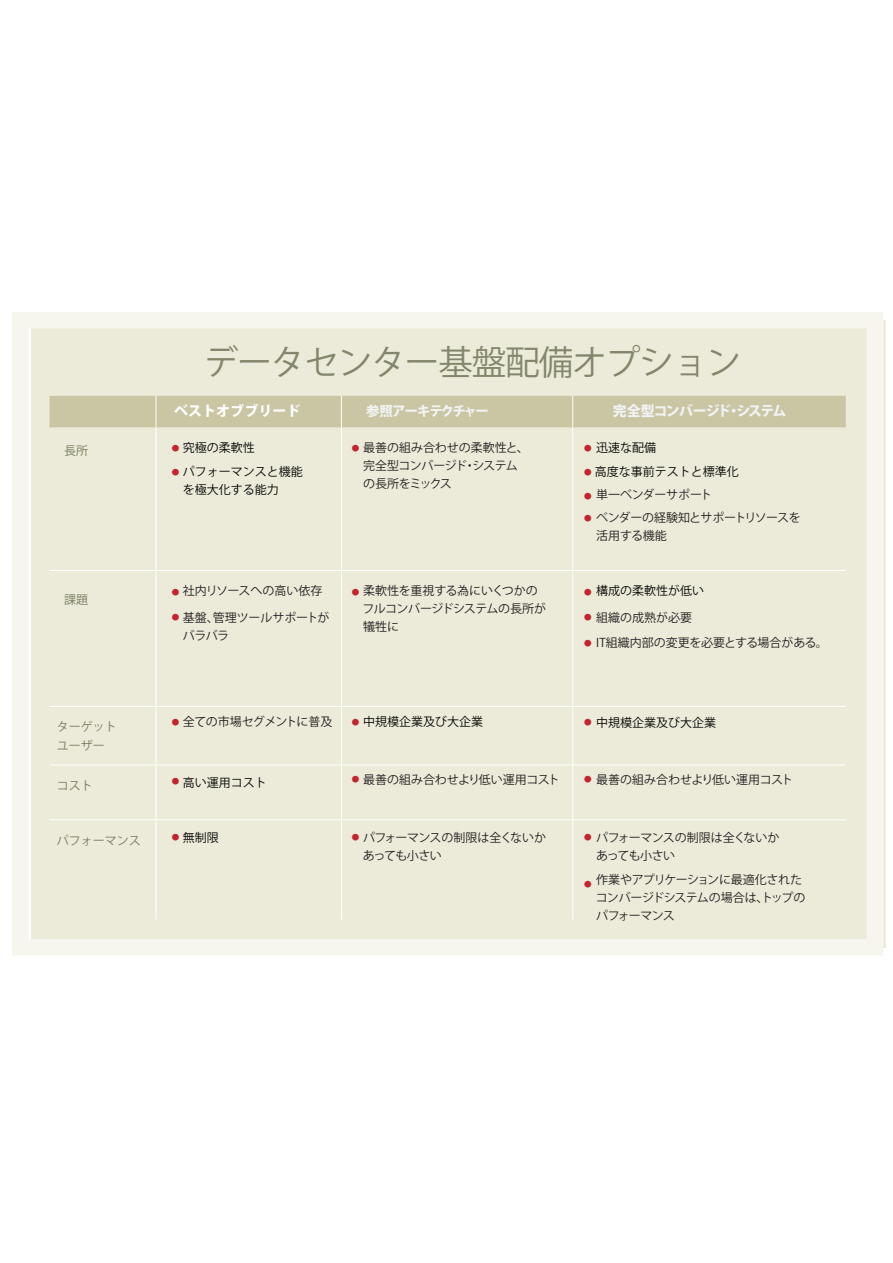
<style>
.page{position:relative;width:893px;height:1263px;background:#fff}
.page>*{position:absolute;margin:0;border:0;box-sizing:border-box;transform-origin:0 0}
.t1{font:34.5px "Koz Go Pro";letter-spacing:-.03em;color:#83866b}
.t2{font:800 13.95px "Koz Go Pro";letter-spacing:-.08em;color:#f2f3f4}
.t3{font:800 13.95px "Koz Go Pro";letter-spacing:.01em;color:#fff}
.t4{font:800 13.5px "Koz Go Pro";letter-spacing:-.09em;color:#f2f3f4}
.t5{font:12px/18px "Koz Go Pro";letter-spacing:-.02em;color:#231f20}
.t6{font:12px/18px "Koz Go Pro";letter-spacing:-.05em;color:#231f20}
.t7{font:12px/24px "Koz Go Pro";color:#050504}
.t8{font:12px "Koz Go Pro";color:#231f20}
.t9{font:12px/18px "Koz Go Pro";letter-spacing:-.04em;color:#231f20}
.t10{font:12px/18.9px "Koz Go Pro";color:#777b5e}
.t11{font:7.5px "Koz Go Pro";color:#c3242d}
.s1{font-size:7.5px;color:#c3242d}
</style>
<div class="page">
<div style="left:31px;top:320px;width:854px;height:627px;background:#ecebda"></div>
<div style="left:12px;top:312px;width:871px;height:643px;border:16px solid #f7f6ee"></div>
<div style="left:50px;top:396px;width:796px;height:31px;background:#cac5a3"></div>
<hr style="left:50px;top:570px;width:106px;height:1px;background:#fff">
<hr style="left:156px;top:570px;width:185px;height:1px;background:#fff">
<hr style="left:341px;top:570px;width:232px;height:1px;background:#fff">
<hr style="left:573px;top:570px;width:273px;height:1px;background:#fff">
<hr style="left:50px;top:706px;width:106px;height:1px;background:#fff">
<hr style="left:156px;top:706px;width:185px;height:1px;background:#fff">
<hr style="left:341px;top:706px;width:232px;height:1px;background:#fff">
<hr style="left:573px;top:706px;width:273px;height:1px;background:#fff">
<hr style="left:50px;top:764px;width:106px;height:1px;background:#fff">
<hr style="left:156px;top:764px;width:185px;height:1px;background:#fff">
<hr style="left:341px;top:764px;width:232px;height:1px;background:#fff">
<hr style="left:573px;top:764px;width:273px;height:1px;background:#fff">
<hr style="left:50px;top:819px;width:106px;height:1px;background:#fff">
<hr style="left:156px;top:819px;width:185px;height:1px;background:#fff">
<hr style="left:341px;top:819px;width:232px;height:1px;background:#fff">
<hr style="left:573px;top:819px;width:273px;height:1px;background:#fff">
<hr style="left:156px;top:396px;width:1px;height:31px;background:#fff">
<hr style="left:341px;top:396px;width:1px;height:31px;background:#fff">
<hr style="left:572px;top:396px;width:1px;height:31px;background:#fff">
<hr style="left:156px;top:427px;width:1px;height:143px;background:#fff">
<hr style="left:341px;top:427px;width:1px;height:143px;background:#fff">
<hr style="left:572px;top:427px;width:1px;height:143px;background:#fff">
<hr style="left:156px;top:571px;width:1px;height:135px;background:#fff">
<hr style="left:341px;top:571px;width:1px;height:135px;background:#fff">
<hr style="left:572px;top:571px;width:1px;height:135px;background:#fff">
<hr style="left:156px;top:707px;width:1px;height:57px;background:#fff">
<hr style="left:341px;top:707px;width:1px;height:57px;background:#fff">
<hr style="left:572px;top:707px;width:1px;height:57px;background:#fff">
<hr style="left:156px;top:765px;width:1px;height:54px;background:#fff">
<hr style="left:341px;top:765px;width:1px;height:54px;background:#fff">
<hr style="left:572px;top:765px;width:1px;height:54px;background:#fff">
<hr style="left:156px;top:820px;width:1px;height:100px;background:#fff">
<hr style="left:341px;top:820px;width:1px;height:100px;background:#fff">
<hr style="left:572px;top:820px;width:1px;height:100px;background:#fff">
<h1 class="t1" style="left:204px;top:340px;width:538px">データセンター基盤配備オプション</h1>
<p class="t3" style="left:174px;top:402px;width:128px">ベストオブブリード</p>
<p class="t4" style="left:366px;top:402px;width:125px">参照アーキテクチャー</p>
<p class="t2" style="left:613px;top:402px;width:175px">完全型コンバージド・システム</p>
<p class="t5" style="left:363px;top:439px;width:167px">最善の組み合わせの柔軟性と、完全型コンバージド・システムの長所をミックス</p>
<p class="t10" style="left:64px;top:442px;width:25px">長所</p>
<p class="t7" style="left:183px;top:436px;width:122px">究極の柔軟性<br>パフォーマンスと機能</p>
<p class="t7" style="left:183px;top:478px;width:98px">を極大化する能力</p>
<p class="t7" style="left:595px;top:436px;width:145px">迅速な配備<br>高度な事前テストと標準化</p>
<p class="t11" style="left:172px;top:443px;width:9px">●</p>
<p class="t11" style="left:352px;top:443px;width:9px">●</p>
<p class="t11" style="left:584px;top:443px;width:9px">●</p>
<p class="t11" style="left:172px;top:467px;width:9px">●</p>
<p class="t11" style="left:584px;top:467px;width:9px">●</p>
<p class="t5" style="left:584px;top:486px;width:129px"><span class="s1">●</span> 単一ベンダーサポート</p>
<p class="t9" style="left:596px;top:509px;width:206px;text-indent:-12px"><span class="s1">●</span> ベンダーの経験知とサポートリソースを活用する機能</p>
<p class="t10" style="left:64px;top:591px;width:25px">課題</p>
<p class="t8" style="left:172px;top:583px;width:152px"><span class="s1">●</span> 社内リソースへの高い依存</p>
<p class="t5" style="left:183px;top:609px;width:148px;text-indent:-11px"><span class="s1">●</span> 基盤、管理ツールサポートがバラバラ</p>
<p class="t5" style="left:362px;top:582px;width:185px;text-indent:-11px"><span class="s1">●</span> 柔軟性を重視する為にいくつかのフルコンバージドシステムの長所が犠牲に</p>
<p class="t7" style="left:596px;top:579px;width:109px">構成の柔軟性が低い</p>
<p class="t11" style="left:584px;top:587px;width:9px">●</p>
<p class="t8" style="left:584px;top:610px;width:109px"><span class="s1">●</span> 組織の成熟が必要</p>
<p class="t8" style="left:584px;top:634px;width:245px"><span class="s1">●</span> IT組織内部の変更を必要とする場合がある。</p>
<p class="t5" style="left:172px;top:713px;width:162px"><span class="s1">●</span> 全ての市場セグメントに普及</p>
<p class="t11" style="left:352px;top:717px;width:9px">●</p>
<p class="t11" style="left:584px;top:717px;width:9px">●</p>
<p class="t10" style="left:57px;top:718px;width:61px">ターゲットユーザー</p>
<p class="t7" style="left:363px;top:710px;width:121px">中規模企業及び大企業</p>
<p class="t7" style="left:596px;top:711px;width:121px">中規模企業及び大企業</p>
<p class="t10" style="left:57px;top:776px;width:37px">コスト</p>
<p class="t7" style="left:183px;top:771px;width:85px">高い運用コスト</p>
<p class="t11" style="left:172px;top:776px;width:9px">●</p>
<p class="t8" style="left:352px;top:772px;width:210px"><sup>●</sup> 最善の組み合わせより低い運用コスト</p>
<p class="t8" style="left:584px;top:772px;width:210px"><sup>●</sup> 最善の組み合わせより低い運用コスト</p>
<p class="t11" style="left:172px;top:832px;width:9px">●</p>
<p class="t6" style="left:363px;top:829px;width:185px;text-indent:-11px"><sup>●</sup> パフォーマンスの制限は全くないかあっても小さい</p>
<p class="t6" style="left:596px;top:829px;width:185px;text-indent:-12px"><sup>●</sup> パフォーマンスの制限は全くないかあっても小さい</p>
<p class="t6" style="left:596px;top:870px;width:211px;text-indent:-12px"><sub>●</sub> 作業やアプリケーションに最適化されたコンバージドシステムの場合は、トップのパフォーマンス</p>
<p class="t10" style="left:57px;top:831px;width:85px">パフォーマンス</p>
<p class="t7" style="left:183px;top:826px;width:37px">無制限</p>
</div>
